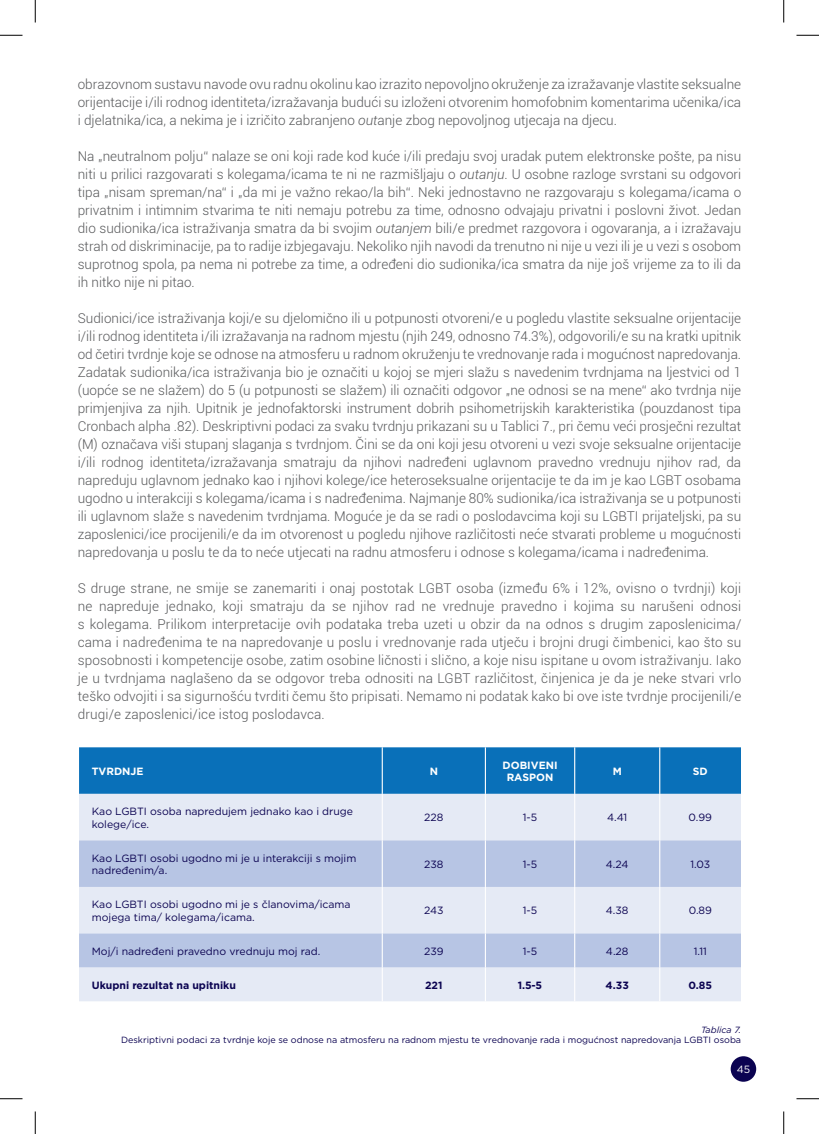
<style>
.page{position:relative;width:819px;height:1134px;background:#fff}
.page>*{position:absolute;margin:0;border:0;box-sizing:border-box;transform-origin:0 0}
.t1{font:300 13.5px/18px "Roboto";color:#57585a;text-align:justify}
.t2{font:10.5px/12.6px "Gotham";color:#0b0351}
.t3{font:700 10.5px "Gotham";color:#0b0351}
.t4{font:700 10.5px "Gotham";color:#fff}
.t5{font:10.5px "Gotham";color:#fff}
.t6{font:9px "Gotham";color:#0b0351}
.t7{font:italic 9px "Gotham";color:#0b0351}
.s1{font-style:italic}
</style>
<div class="page">
<div style="left:731px;top:1056px;width:25px;height:25px;background:#0b0351;border-radius:50%"></div>
<div style="left:79px;top:747px;width:662px;height:47px;background:#0970b9"></div>
<div style="left:79px;top:794px;width:662px;height:207px;background:#e5eaf5"></div>
<svg style="left:79px;top:840px;width:662px;height:127px;background:#c8d2ea"></svg>
<hr style="left:382px;top:747px;width:1px;height:47px;background:#fff">
<hr style="left:485px;top:747px;width:1px;height:47px;background:#fff">
<hr style="left:574px;top:747px;width:1px;height:47px;background:#fff">
<hr style="left:659px;top:747px;width:1px;height:47px;background:#fff">
<hr style="left:382px;top:794px;width:1px;height:46px;background:#fff">
<hr style="left:485px;top:794px;width:1px;height:46px;background:#fff">
<hr style="left:574px;top:794px;width:1px;height:46px;background:#fff">
<hr style="left:659px;top:794px;width:1px;height:46px;background:#fff">
<hr style="left:382px;top:840px;width:1px;height:47px;background:#fff">
<hr style="left:485px;top:840px;width:1px;height:47px;background:#fff">
<hr style="left:574px;top:840px;width:1px;height:47px;background:#fff">
<hr style="left:659px;top:840px;width:1px;height:47px;background:#fff">
<hr style="left:382px;top:887px;width:1px;height:46px;background:#fff">
<hr style="left:485px;top:887px;width:1px;height:46px;background:#fff">
<hr style="left:574px;top:887px;width:1px;height:46px;background:#fff">
<hr style="left:659px;top:887px;width:1px;height:46px;background:#fff">
<hr style="left:382px;top:933px;width:1px;height:34px;background:#fff">
<hr style="left:485px;top:933px;width:1px;height:34px;background:#fff">
<hr style="left:574px;top:933px;width:1px;height:34px;background:#fff">
<hr style="left:659px;top:933px;width:1px;height:34px;background:#fff">
<hr style="left:382px;top:967px;width:1px;height:34px;background:#fff">
<hr style="left:485px;top:967px;width:1px;height:34px;background:#fff">
<hr style="left:574px;top:967px;width:1px;height:34px;background:#fff">
<hr style="left:659px;top:967px;width:1px;height:34px;background:#fff">
<svg style="left:0;top:35px;width:22px;height:1px"></svg>
<svg style="left:796px;top:35px;width:23px;height:1px"></svg>
<svg style="left:0;top:1098px;width:22px;height:1px"></svg>
<svg style="left:796px;top:1098px;width:23px;height:1px"></svg>
<svg style="left:35px;top:0;width:1px;height:22px"></svg>
<svg style="left:35px;top:1111px;width:1px;height:23px"></svg>
<svg style="left:783px;top:0;width:1px;height:22px"></svg>
<svg style="left:783px;top:1111px;width:1px;height:23px"></svg>
<p class="t1" style="left:78px;top:74px;width:665px">obrazovnom sustavu navode ovu radnu okolinu kao izrazito nepovoljno okruženje za izražavanje vlastite seksualne orijentacije i/ili rodnog identiteta/izražavanja budući su izloženi otvorenim homofobnim komentarima učenika/ica i djelatnika/ica, a nekima je i izričito zabranjeno <span class="s1">out</span>anje zbog nepovoljnog utjecaja na djecu.</p>
<p class="t1" style="left:78px;top:146px;width:665px">Na „neutralnom polju“ nalaze se oni koji rade kod kuće i/ili predaju svoj uradak putem elektronske pošte, pa nisu niti u prilici razgovarati s kolegama/icama te ni ne razmišljaju o <span class="s1">outanju</span>. U osobne razloge svrstani su odgovori tipa „nisam spreman/na“ i „da mi je važno rekao/la bih“. Neki jednostavno ne razgovaraju s kolegama/icama o privatnim i intimnim stvarima te niti nemaju potrebu za time, odnosno odvajaju privatni i poslovni život. Jedan dio sudionika/ica istraživanja smatra da bi svojim <span class="s1">outanjem</span> bili/e predmet razgovora i ogovaranja, a i izražavaju strah od diskriminacije, pa to radije izbjegavaju. Nekoliko njih navodi da trenutno ni nije u vezi ili je u vezi s osobom suprotnog spola, pa nema ni potrebe za time, a određeni dio sudionika/ica smatra da nije još vrijeme za to ili da ih nitko nije ni pitao.</p>
<p class="t1" style="left:78px;top:308px;width:665px">Sudionici/ice istraživanja koji/e su djelomično ili u potpunosti otvoreni/e u pogledu vlastite seksualne orijentacije i/ili rodnog identiteta i/ili izražavanja na radnom mjestu (njih 249, odnosno 74.3%), odgovorili/e su na kratki upitnik od četiri tvrdnje koje se odnose na atmosferu u radnom okruženju te vrednovanje rada i mogućnost napredovanja.<br>Zadatak sudionika/ica istraživanja bio je označiti u kojoj se mjeri slažu s navedenim tvrdnjama na ljestvici od 1 (uopće se ne slažem) do 5 (u potpunosti se slažem) ili označiti odgovor „ne odnosi se na mene“ ako tvrdnja nije primjenjiva za njih. Upitnik je jednofaktorski instrument dobrih psihometrijskih karakteristika (pouzdanost tipa Cronbach alpha .82). Deskriptivni podaci za svaku tvrdnju prikazani su u Tablici 7., pri čemu veći prosječni rezultat (M) označava viši stupanj slaganja s tvrdnjom. Čini se da oni koji jesu otvoreni u vezi svoje seksualne orijentacije i/ili rodnog identiteta/izražavanja smatraju da njihovi nadređeni uglavnom pravedno vrednuju njihov rad, da napreduju uglavnom jednako kao i njihovi kolege/ice heteroseksualne orijentacije te da im je kao LGBT osobama ugodno u interakciji s kolegama/icama i s nadređenima. Najmanje 80% sudionika/ica istraživanja se u potpunosti ili uglavnom slaže s navedenim tvrdnjama. Moguće je da se radi o poslodavcima koji su LGBTI prijateljski, pa su zaposlenici/ice procijenili/e da im otvorenost u pogledu njihove različitosti neće stvarati probleme u mogućnosti napredovanja u poslu te da to neće utjecati na radnu atmosferu i odnose s kolegama/icama i nadređenima.</p>
<p class="t1" style="left:78px;top:578px;width:665px">S druge strane, ne smije se zanemariti i onaj postotak LGBT osoba (između 6% i 12%, ovisno o tvrdnji) koji ne napreduje jednako, koji smatraju da se njihov rad ne vrednuje pravedno i kojima su narušeni odnosi s kolegama. Prilikom interpretacije ovih podataka treba uzeti u obzir da na odnos s drugim zaposlenicima/ cama i nadređenima te na napredovanje u poslu i vrednovanje rada utječu i brojni drugi čimbenici, kao što su sposobnosti i kompetencije osobe, zatim osobine ličnosti i slično, a koje nisu ispitane u ovom istraživanju. Iako je u tvrdnjama naglašeno da se odgovor treba odnositi na LGBT različitost, činjenica je da je neke stvari vrlo teško odvojiti i sa sigurnošću tvrditi čemu što pripisati. Nemamo ni podatak kako bi ove iste tvrdnje procijenili/e drugi/e zaposlenici/ice istog poslodavca.</p>
<p class="t4" style="left:92px;top:764px;width:16px">TVRD</p>
<p class="t4" style="left:122px;top:764px;width:16px">NJE</p>
<p class="t4" style="left:430px;top:764px;width:8px">N</p>
<p class="t4" style="left:502px;top:757px;width:16px">DOBIVE</p>
<p class="t4" style="left:546px;top:757px;width:11px">NI</p>
<p class="t4" style="left:507px;top:770px;width:9px">RASPO</p>
<p class="t4" style="left:545px;top:770px;width:10px">N</p>
<p class="t4" style="left:613px;top:764px;width:11px">M</p>
<p class="t4" style="left:693px;top:764px;width:16px">SD</p>
<p class="t2" style="left:92px;top:804px;width:263px">Kao LGBTI osoba napredujem jednako kao i druge kolege/ice.</p>
<p class="t2" style="left:424px;top:811px;width:21px">228</p>
<p class="t2" style="left:523px;top:811px;width:16px">1-5</p>
<p class="t2" style="left:607px;top:811px;width:22px">4.41</p>
<p class="t2" style="left:689px;top:811px;width:25px">0.99</p>
<p class="t2" style="left:92px;top:851px;width:266px">Kao LGBTI osobi ugodno mi je u interakciji s mojim nadređenim/a.</p>
<p class="t2" style="left:424px;top:857px;width:21px">238</p>
<p class="t2" style="left:523px;top:857px;width:16px">1-5</p>
<p class="t2" style="left:606px;top:857px;width:24px">4.24</p>
<p class="t2" style="left:690px;top:857px;width:21px">1.03</p>
<p class="t2" style="left:92px;top:897px;width:260px">Kao LGBTI osobi ugodno mi je s članovima/icama mojega tima/ kolegama/icama.</p>
<p class="t2" style="left:424px;top:904px;width:21px">243</p>
<p class="t2" style="left:523px;top:904px;width:16px">1-5</p>
<p class="t2" style="left:606px;top:904px;width:24px">4.38</p>
<p class="t2" style="left:689px;top:904px;width:25px">0.89</p>
<p class="t2" style="left:92px;top:944px;width:230px">Moj/i nadređeni pravedno vrednuju moj rad.</p>
<p class="t2" style="left:424px;top:944px;width:21px">239</p>
<p class="t2" style="left:523px;top:944px;width:16px">1-5</p>
<p class="t2" style="left:606px;top:944px;width:24px">4.28</p>
<p class="t2" style="left:694px;top:944px;width:15px">1.11</p>
<p class="t3" style="left:92px;top:977px;width:146px">UKUPNI REZULTAT NA UPITNIKU</p>
<p class="t3" style="left:425px;top:977px;width:19px">221</p>
<p class="t3" style="left:518px;top:977px;width:26px">1.5-5</p>
<p class="t3" style="left:605px;top:977px;width:25px">4.33</p>
<p class="t3" style="left:688px;top:977px;width:25px">0.85</p>
<p class="t7" style="left:701px;top:1023px;width:42px">Tablica 7.</p>
<p class="t6" style="left:121px;top:1034px;width:621px">Deskriptivni podaci za tvrdnje koje se odnose na atmosferu na radnom mjestu te vrednovanje rada i mogućnost napredovanja LGBTI osoba</p>
<p class="t5" style="left:737px;top:1062px;width:15px">45</p>
</div>
